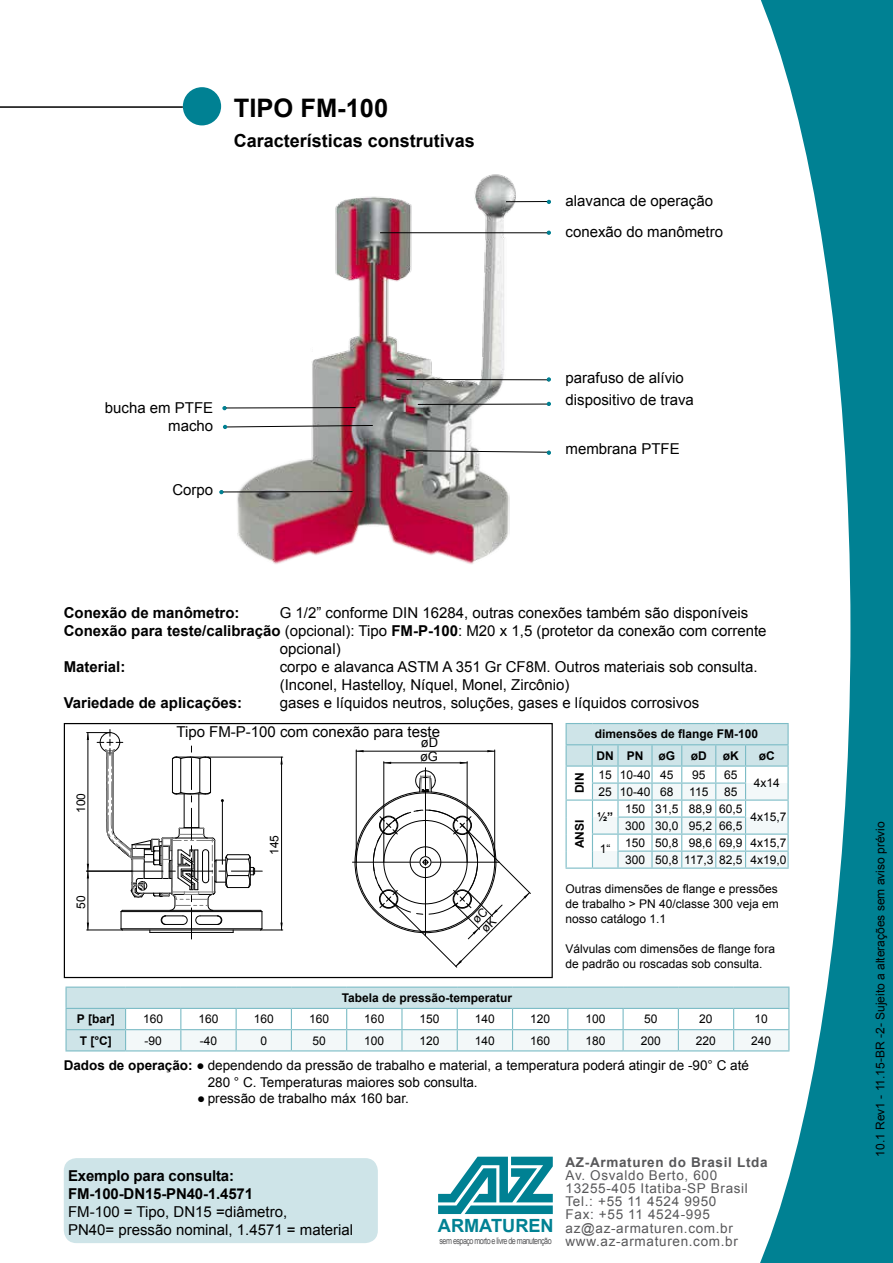
<style>
.page{position:relative;width:893px;height:1263px;background:#fff}
.page>*{position:absolute;margin:0;border:0;box-sizing:border-box;transform-origin:0 0}
.t1{font:700 25.5px "Arial";color:#000}
.t2{font:700 18.15px "Arial";color:#008193}
.t3{font:700 18px "Arial";color:#000}
.t4{font:15px/18px "Arial";color:#000}
.t5{font:700 15px/18px "Arial";color:#000}
.t6{font:13.5px/16.2px "Arial";color:#000}
.t7{font:13.5px/13.2px "Arial";letter-spacing:.05em;color:#58585a}
.t8{font:700 13.5px "Arial";letter-spacing:.05em;color:#58585a}
.t9{font:13.05px "Arial";color:#000}
.t10{font:12px/15px "Arial";color:#000}
.t11{font:700 12px "Arial";color:#000}
.t12{font:9px "Arial";letter-spacing:-.075em;color:#58585a;scale:.8 1}
.s1{font-weight:700}
.s2{font-size:13.5px}
</style>
<div class="page">
<svg style="left:760px;top:0;width:133px;height:1263px;fill:#008193"></svg>
<div style="left:183px;top:87px;width:38px;height:38px;background:#008193;border-radius:50%"></div>
<hr style="left:0;top:106px;width:183px;height:2px;background:#000">
<div style="left:64px;top:1158px;width:314px;height:85px;background:#cee4e8;border-radius:13px"></div>
<img style="left:233px;top:174px;width:297px;height:390px">
<hr style="left:506px;top:201px;width:43px;height:1px;background:#000">
<hr style="left:380px;top:232px;width:168px;height:1px;background:#000">
<hr style="left:396px;top:379px;width:152px;height:1px;background:#000">
<hr style="left:418px;top:404px;width:130px;height:1px;background:#000">
<svg style="left:67px;top:988px;width:20px;height:62px"></svg>
<hr style="left:65px;top:986px;width:61px;height:2px;background:#7cbcc6">
<hr style="left:65px;top:988px;width:2px;height:20px;background:#7cbcc6">
<hr style="left:65px;top:1008px;width:61px;height:1px;background:#7cbcc6">
<hr style="left:65px;top:1009px;width:2px;height:20px;background:#7cbcc6">
<hr style="left:65px;top:1029px;width:61px;height:1px;background:#7cbcc6">
<hr style="left:65px;top:1030px;width:2px;height:20px;background:#7cbcc6">
<hr style="left:65px;top:1050px;width:61px;height:1px;background:#7cbcc6">
<svg style="left:547px;top:200px;width:4px;height:4px"></svg>
<svg style="left:547px;top:231px;width:4px;height:4px"></svg>
<svg style="left:547px;top:377px;width:4px;height:5px"></svg>
<svg style="left:547px;top:402px;width:4px;height:4px"></svg>
<svg style="left:405px;top:450px;width:146px;height:5px"></svg>
<hr style="left:225px;top:407px;width:131px;height:1px;background:#000">
<svg style="left:222px;top:406px;width:5px;height:4px"></svg>
<svg style="left:223px;top:425px;width:151px;height:4px"></svg>
<hr style="left:222px;top:491px;width:130px;height:1px;background:#000">
<svg style="left:219px;top:490px;width:4px;height:4px"></svg>
<svg style="left:87px;top:723px;width:702px;height:540px"></svg>
<h1 class="t1" style="left:234px;top:91px;width:156px">TIPO FM-100</h1>
<p class="t3" style="left:234px;top:128px;width:243px">Características construtivas</p>
<p class="t4" style="left:105px;top:399px;width:110px;text-align:right">bucha em PTFE macho</p>
<p class="t4" style="left:172px;top:481px;width:42px">Corpo</p>
<p class="t4" style="left:566px;top:186px;width:159px;line-height:30.8px">alavanca de operação conexão do manômetro</p>
<p class="t4" style="left:566px;top:367px;width:130px;line-height:22.2px">parafuso de alívio dispositivo de trava</p>
<p class="t4" style="left:566px;top:440px;width:116px">membrana PTFE</p>
<p class="t5" style="left:64px;top:604px;width:177px">Conexão de manômetro:</p>
<p class="t4" style="left:280px;top:604px;width:470px">G 1/2” conforme DIN 16284, outras conexões também são disponíveis</p>
<p class="t4" style="left:64px;top:622px;width:704px"><span class="s1">Conexão para teste/calibração</span> (opcional): Tipo <span class="s1">FM-P-100</span>: M20 x 1,5 (protetor da conexão com corrente</p>
<p class="t4" style="left:280px;top:640px;width:62px">opcional)</p>
<p class="t5" style="left:64px;top:658px;width:63px">Material:</p>
<p class="t4" style="left:280px;top:658px;width:479px">corpo e alavanca ASTM A 351 Gr CF8M. Outros materiais sob consulta. (Inconel, Hastelloy, Níquel, Monel, Zircônio)</p>
<p class="t5" style="left:64px;top:694px;width:180px">Variedade de aplicações:</p>
<p class="t4" style="left:280px;top:694px;width:421px">gases e líquidos neutros, soluções, gases e líquidos corrosivos</p>
<p class="t10" style="left:74px;top:813px;width:22px;rotate:-90deg">100</p>
<p class="t10" style="left:74px;top:908px;width:15px;rotate:-90deg">50</p>
<p class="t4" style="left:176px;top:723px;width:265px">Tipo FM-P-100 com conexão para teste</p>
<p class="t9" style="left:421px;top:734px;width:19px">øD</p>
<p class="t10" style="left:267px;top:855px;width:22px;rotate:-90deg">145</p>
<p class="t9" style="left:420px;top:748px;width:20px">øG</p>
<p class="t11" style="left:342px;top:989px;width:172px">Tabela de pressão-temperatur</p>
<p class="t11" style="left:595px;top:726px;width:165px">dimensões de flange FM-100</p>
<p class="t11" style="left:597px;top:747px;width:48px">DN PN</p>
<p class="t11" style="left:659px;top:747px;width:18px">øG</p>
<p class="t11" style="left:691px;top:747px;width:17px">øD</p>
<p class="t11" style="left:723px;top:747px;width:17px">øK</p>
<p class="t11" style="left:759px;top:747px;width:17px">øC</p>
<p class="t11" style="left:571px;top:793px;width:22px;rotate:-90deg">DIN</p>
<p class="t10" style="left:599px;top:767px;width:76px">15 10-40 45</p>
<p class="t10" style="left:692px;top:767px;width:15px">95</p>
<p class="t10" style="left:724px;top:767px;width:15px">65</p>
<p class="t10" style="left:599px;top:784px;width:76px">25 10-40 68</p>
<p class="t10" style="left:689px;top:784px;width:21px">115</p>
<p class="t10" style="left:724px;top:784px;width:15px">85</p>
<p class="t10" style="left:754px;top:775px;width:28px">4x14</p>
<p class="t11" style="left:571px;top:848px;width:30px;rotate:-90deg">ANSI</p>
<p class="t11" style="left:597px;top:808px;width:18px">½”</p>
<p class="t10" style="left:625px;top:801px;width:119px">150 31,5 88,9 60,5</p>
<p class="t10" style="left:625px;top:818px;width:119px">300 30,0 95,2 66,5</p>
<p class="t10" style="left:750px;top:809px;width:38px">4x15,7</p>
<p class="t10" style="left:600px;top:842px;width:12px">1“</p>
<p class="t10" style="left:625px;top:834px;width:163px;line-height:17px">150 50,8 98,6 69,9 4x15,7<br>300 50,8 117,3 82,5 4x19,0</p>
<p class="t10" style="left:566px;top:882px;width:215px;text-align:justify">Outras dimensões de flange e pressões de trabalho &gt; PN 40/classe 300 veja em nosso catálogo 1.1</p>
<p class="t10" style="left:566px;top:942px;width:211px">Válvulas com dimensões de flange fora de padrão ou roscadas sob consulta.</p>
<p class="t11" style="left:77px;top:1011px;width:39px">P [bar]</p>
<p class="t10" style="left:143px;top:1012px;width:22px">160</p>
<p class="t10" style="left:198px;top:1012px;width:22px">160</p>
<p class="t10" style="left:254px;top:1012px;width:22px">160</p>
<p class="t10" style="left:309px;top:1012px;width:22px">160</p>
<p class="t10" style="left:364px;top:1012px;width:22px">160</p>
<p class="t10" style="left:420px;top:1012px;width:22px">150</p>
<p class="t10" style="left:475px;top:1012px;width:22px">140</p>
<p class="t10" style="left:530px;top:1012px;width:22px">120</p>
<p class="t10" style="left:585px;top:1012px;width:22px">100</p>
<p class="t10" style="left:644px;top:1012px;width:15px">50</p>
<p class="t10" style="left:699px;top:1012px;width:15px">20</p>
<p class="t10" style="left:755px;top:1012px;width:15px">10</p>
<p class="t11" style="left:80px;top:1032px;width:34px">T [°C]</p>
<p class="t10" style="left:144px;top:1033px;width:19px">-90</p>
<p class="t10" style="left:200px;top:1033px;width:19px">-40</p>
<p class="t10" style="left:260px;top:1033px;width:8px">0</p>
<p class="t10" style="left:312px;top:1033px;width:15px">50</p>
<p class="t10" style="left:364px;top:1033px;width:22px">100</p>
<p class="t10" style="left:420px;top:1033px;width:22px">120</p>
<p class="t10" style="left:475px;top:1033px;width:22px">140</p>
<p class="t10" style="left:530px;top:1033px;width:22px">160</p>
<p class="t10" style="left:585px;top:1033px;width:22px">180</p>
<p class="t10" style="left:641px;top:1033px;width:22px">200</p>
<p class="t10" style="left:696px;top:1033px;width:22px">220</p>
<p class="t10" style="left:751px;top:1033px;width:22px">240</p>
<p class="t6" style="left:208px;top:1058px;width:543px;text-indent:-144px"><span class="s1">Dados de operação:</span> ● dependendo da pressão de trabalho e material, a temperatura poderá atingir de -90° C até<br>280 ° C. Temperaturas maiores sob consulta.</p>
<p class="t6" style="left:197px;top:1090px;width:213px">● pressão de trabalho máx 160 bar.</p>
<p class="t5" style="left:68px;top:1167px;width:187px">Exemplo para consulta:<br>FM-100-DN15-PN40-1.4571</p>
<p class="t4" style="left:68px;top:1203px;width:287px">FM-100 = Tipo, DN15 =diâmetro,<br>PN40= pressão nominal, 1.4571 = material</p>
<p class="t8" style="left:566px;top:1153px;width:204px">AZ-Armaturen do Brasil Ltda</p>
<p class="t7" style="left:566px;top:1168px;width:184px">Av. Osvaldo Berto, 600<br>13255-405 Itatiba-SP Brasil<br>Tel.: +55 11 4524 9950<br>Fax: +55 11 4524-995 az@az-armaturen.com.br</p>
<p class="t12" style="left:440px;top:1235px;width:374px">sem espaço morto e livre de manutenção <span class="s2">www.az-armaturen.com.br</span></p>
<p class="t2" style="left:438px;top:1214px;width:117px">ARMATUREN</p>
<p class="t10" style="left:873px;top:1157px;width:337px;rotate:-90deg">10.1 Rev1 - 11.15-BR -2- Sujeito a alterações sem aviso prévio</p>
</div>
